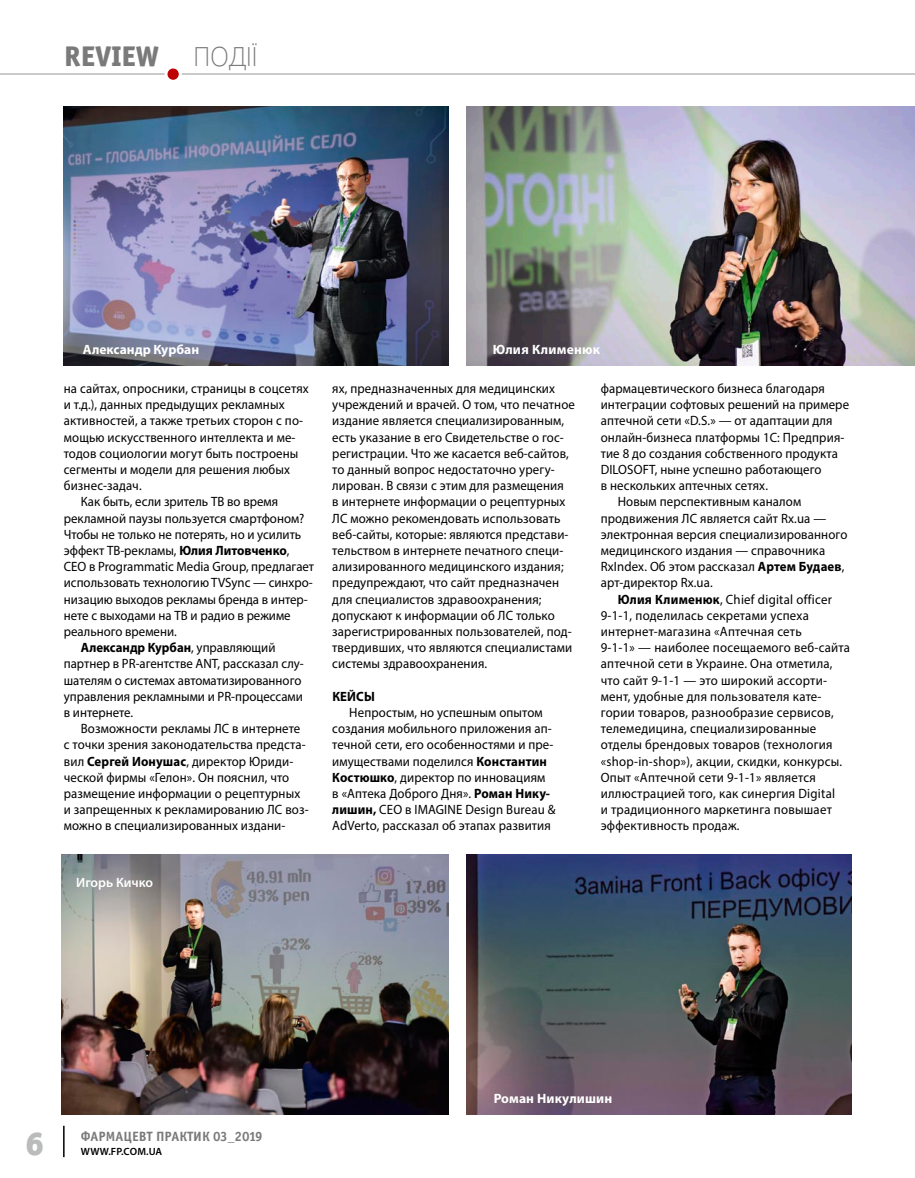
<style>
.page{position:relative;width:915px;height:1178px;background:#fff}
.page>*{position:absolute;margin:0;border:0;box-sizing:border-box;transform-origin:0 0}
.t1{font:33px "Officina Serif Black ITC";color:#babbbb}
.t2{font:28.5px "Officina Sans Extra Bold ITC";letter-spacing:.01em;color:#7a7a7a}
.t3{font:13.5px/16.2px "Myriad Pro";letter-spacing:.01em;color:#000;scale:.95 1}
.t4{font:700 13.5px "Myriad Pro";letter-spacing:.005em;color:#fff}
.t5{font:700 13.5px "Myriad Pro";letter-spacing:.005em;color:#000;scale:.95 1}
.t6{font:13.5px "Officina Sans Bold ITC";letter-spacing:.01em;color:#7a7a7a}
.t7{font:600 13.5px "Myriad Pro";color:#fff}
.t8{font:600 10.5px "Myriad Pro";letter-spacing:.02em;color:#000}
.s1{font-family:"Pragmatica Light C";font-size:27px}
.s2{font-weight:700}
.s3{font-weight:400}
</style>
<div class="page">
<img style="left:64px;top:106px;width:385px;height:260px">
<img style="left:61px;top:855px;width:388px;height:259px">
<img style="left:466px;top:855px;width:384px;height:259px">
<img style="left:466px;top:106px;width:448px;height:260px">
<hr style="left:63px;top:1126px;width:2px;height:31px;background:#000">
<hr style="left:0;top:73px;width:914px;height:2px;background:#b9b9b9">
<svg style="left:166px;top:67px;width:14px;height:14px"></svg>
<div style="left:164px;top:65px;width:18px;height:18px;border:3px solid #fff;border-radius:50%"></div>
<h2 class="t2" style="left:64px;top:38px;width:194px">REVIEW <span class="s1">Події</span></h2>
<p class="t4" style="left:83px;top:341px;width:118px">Александр Курбан</p>
<p class="t4" style="left:492px;top:341px;width:109px">Юлия Клименюк</p>
<p class="t3" style="left:64px;top:380px;width:259px">на сайтах, опросники, страницы в соцсетях</p>
<p class="t3" style="left:64px;top:396px;width:234px">и т.д.), данных предыдущих рекламных</p>
<p class="t3" style="left:64px;top:412px;width:253px">активностей, а также третьих сторон с по-</p>
<p class="t3" style="left:64px;top:429px;width:245px">мощью искусственного интеллекта и ме-</p>
<p class="t3" style="left:64px;top:445px;width:248px">тодов социологии могут быть построены</p>
<p class="t3" style="left:64px;top:461px;width:239px">сегменты и модели для решения любых</p>
<p class="t3" style="left:64px;top:477px;width:83px">бизнес-задач.</p>
<p class="t3" style="left:81px;top:493px;width:209px">Как быть, если зритель ТВ во время</p>
<p class="t3" style="left:64px;top:510px;width:255px">рекламной паузы пользуется смартфоном?</p>
<p class="t3" style="left:64px;top:526px;width:251px">Чтобы не только не потерять, но и усилить</p>
<p class="t3" style="left:64px;top:542px;width:239px">эффект ТВ-рекламы, <span class="s2">Юлия Литовченко</span>,</p>
<p class="t3" style="left:64px;top:558px;width:265px">CEO в Programmatic Media Group, предлагает</p>
<p class="t3" style="left:64px;top:574px;width:263px">использовать технологию TVSync — синхро-</p>
<p class="t3" style="left:64px;top:591px;width:258px">низацию выходов рекламы бренда в интер-</p>
<p class="t3" style="left:64px;top:607px;width:240px">нете с выходами на ТВ и радио в режиме</p>
<p class="t3" style="left:64px;top:623px;width:120px">реального времени.</p>
<p class="t5" style="left:81px;top:639px;width:206px">Александр Курбан<span class="s3">, управляющий</span></p>
<p class="t3" style="left:64px;top:655px;width:254px">партнер в PR-агентстве ANT, рассказал слу-</p>
<p class="t3" style="left:64px;top:672px;width:251px">шателям о системах автоматизированного</p>
<p class="t3" style="left:64px;top:688px;width:253px">управления рекламными и PR-процессами</p>
<p class="t3" style="left:64px;top:704px;width:75px">в интернете.</p>
<p class="t3" style="left:81px;top:720px;width:232px">Возможности рекламы ЛС в интернете</p>
<p class="t3" style="left:64px;top:736px;width:256px">с точки зрения законодательства предста-</p>
<p class="t3" style="left:64px;top:753px;width:243px">вил <span class="s2">Сергей Ионушас</span>, директор Юриди-</p>
<p class="t3" style="left:64px;top:769px;width:239px">ческой фирмы «Гелон». Он пояснил, что</p>
<p class="t3" style="left:64px;top:785px;width:250px">размещение информации о рецептурных</p>
<p class="t3" style="left:64px;top:801px;width:259px">и запрещенных к рекламированию ЛС воз-</p>
<p class="t3" style="left:64px;top:817px;width:235px">можно в специализированных издани-</p>
<p class="t7" style="left:76px;top:874px;width:78px">ИГОРЬ КИЧКО</p>
<p class="t3" style="left:332px;top:380px;width:257px">ях, предназначенных для медицинских учреждений и врачей. О том, что печатное издание является специализированным, есть указание в его Свидетельстве о гос&shy;регистрации. Что же касается веб-сайтов, то данный вопрос недостаточно урегу&shy;лирован. В связи с этим для размещения<br>в интернете информации о рецептурных ЛС можно рекомендовать использовать веб-сайты, которые: являются представи&shy;тельством в интернете печатного специ&shy;ализированного медицинского издания; предупреждают, что сайт предназначен для специалистов здравоохранения; допускают к информации об ЛС только зарегистрированных пользователей, под&shy;твердивших, что являются специалистами системы здравоохранения.</p>
<p class="t5" style="left:332px;top:687px;width:46px">Кейсы</p>
<p class="t3" style="left:332px;top:704px;width:236px;text-indent:17px">Непростым, но успешным опытом создания мобильного приложения ап&shy;течной сети, его особенностями и пре&shy;имуществами поделился <span class="s2">Константин Костюшко</span>, директор по инновациям<br>в «Аптека Доброго Дня». <span class="s2">Роман Нику&shy;лишин,</span> CEO в IMAGINE Design Bureau &amp; AdVerto, рассказал об этапах развития</p>
<p class="t3" style="left:600px;top:380px;width:237px">фармацевтического бизнеса благодаря</p>
<p class="t3" style="left:600px;top:396px;width:263px">интеграции софтовых решений на примере</p>
<p class="t3" style="left:600px;top:412px;width:245px">аптечной сети «D.S.» — от адаптации для</p>
<p class="t3" style="left:600px;top:429px;width:257px">онлайн-бизнеса платформы 1С: Предприя-</p>
<p class="t3" style="left:600px;top:445px;width:251px">тие 8 до создания собственного продукта</p>
<p class="t3" style="left:600px;top:461px;width:234px">DILOSOFT, ныне успешно работающего</p>
<p class="t3" style="left:600px;top:477px;width:177px">в нескольких аптечных сетях.</p>
<p class="t3" style="left:617px;top:493px;width:194px">Новым перспективным каналом</p>
<p class="t3" style="left:600px;top:510px;width:239px">продвижения ЛС является сайт Rx.ua —</p>
<p class="t3" style="left:600px;top:526px;width:261px">электронная версия специализированного</p>
<p class="t3" style="left:600px;top:542px;width:238px">медицинского издания — справочника</p>
<p class="t3" style="left:600px;top:558px;width:258px">RxIndex. Об этом рассказал <span class="s2">Артем Будаев</span>,</p>
<p class="t3" style="left:600px;top:574px;width:119px">арт-директор Rx.ua.</p>
<p class="t3" style="left:617px;top:591px;width:227px"><span class="s2">Юлия Клименюк</span>, Chief digital officer</p>
<p class="t3" style="left:600px;top:607px;width:221px">9-1-1, поделилась секретами успеха</p>
<p class="t3" style="left:600px;top:623px;width:213px">интернет-магазина «Аптечная сеть</p>
<p class="t3" style="left:600px;top:639px;width:264px">9-1-1» — наиболее посещаемого веб-сайта</p>
<p class="t3" style="left:600px;top:655px;width:245px">аптечной сети в Украине. Она отметила,</p>
<p class="t3" style="left:600px;top:672px;width:239px">что сайт 9-1-1 — это широкий ассорти-</p>
<p class="t3" style="left:600px;top:688px;width:234px">мент, удобные для пользователя кате-</p>
<p class="t3" style="left:600px;top:704px;width:247px">гории товаров, разнообразие сервисов,</p>
<p class="t3" style="left:600px;top:720px;width:228px">телемедицина, специализированные</p>
<p class="t3" style="left:600px;top:736px;width:245px">отделы брендовых товаров (технология</p>
<p class="t3" style="left:600px;top:753px;width:255px">«shop-in-shop»), акции, скидки, конкурсы.</p>
<p class="t3" style="left:600px;top:769px;width:228px">Опыт «Аптечной сети 9-1-1» является</p>
<p class="t3" style="left:600px;top:785px;width:248px">иллюстрацией того, как синергия Digital</p>
<p class="t3" style="left:600px;top:801px;width:245px">и традиционного маркетинга повышает</p>
<p class="t3" style="left:600px;top:817px;width:147px">эффективность продаж.</p>
<h1 class="t1" style="left:25px;top:1122px;width:20px">6</h1>
<p class="t6" style="left:81px;top:1128px;width:183px">Фармацевт Практик 03_2019</p>
<p class="t8" style="left:81px;top:1144px;width:83px">WWW.FP.COM.UA</p>
<p class="t4" style="left:493px;top:1090px;width:120px">Роман Никулишин</p>
</div>
